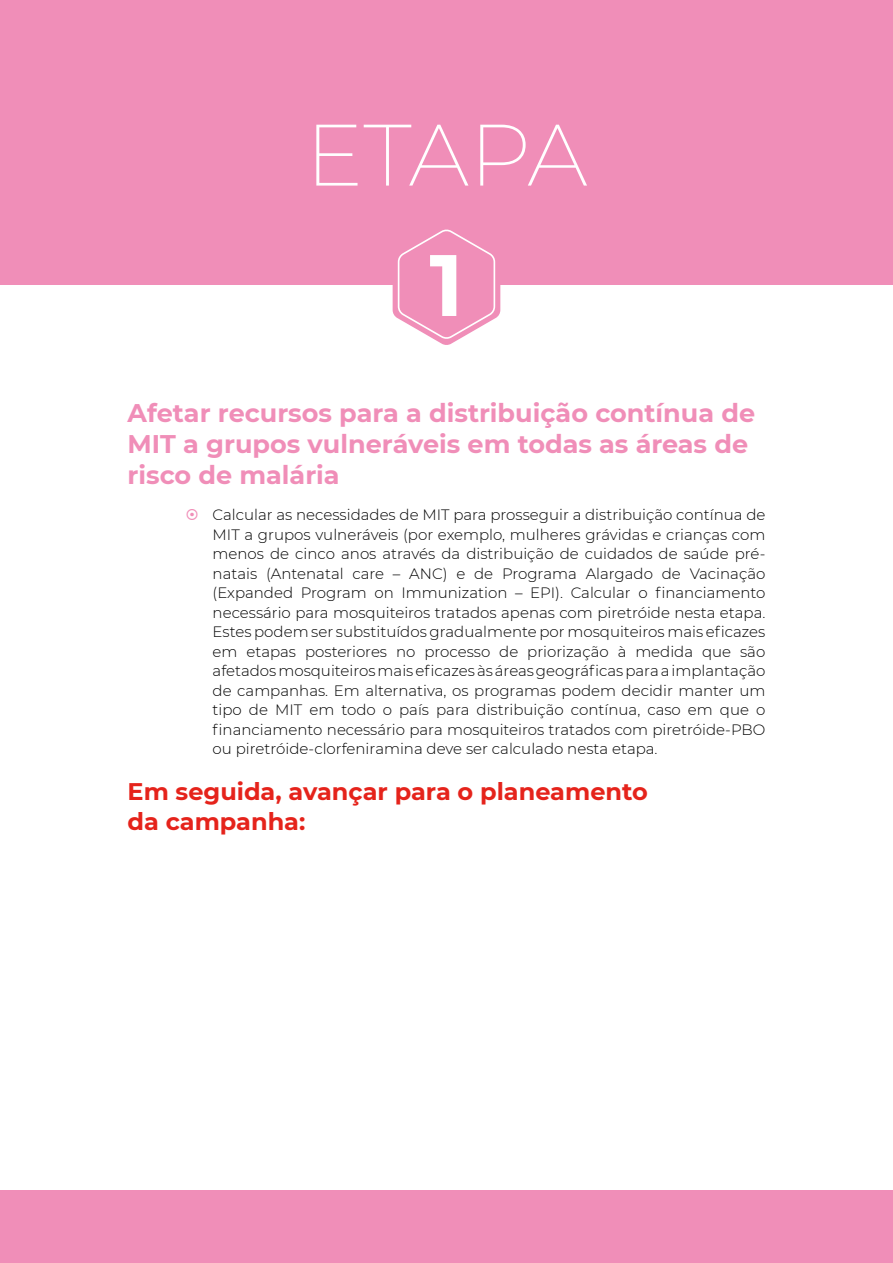
<style>
.page{position:relative;width:893px;height:1263px;background:#fff}
.page>*{position:absolute;margin:0;border:0;box-sizing:border-box;transform-origin:0 0}
.t1{font:200 87px "Montserrat";letter-spacing:-.015em;color:#fff}
.t2{font:700 87px "Montserrat";color:#fff}
.t3{font:700 25.5px/30.6px "Montserrat";color:#f08eb8}
.t4{font:700 24px/30.6px "Montserrat";color:#e5231b}
.t5{font:300 15px/19.5px "Montserrat";color:#000;text-align:justify}
</style>
<div class="page">
<div style="left:0;top:0;width:893px;height:285px;background:#f08eb8"></div>
<div style="left:0;top:1191px;width:893px;height:72px;background:#f08eb8"></div>
<svg style="left:393px;top:229px;width:107px;height:116px"></svg>
<h1 class="t1" style="left:305px;top:96px;width:284px">ETAPA</h1>
<h1 class="t2" style="left:429px;top:222px;width:36px">1</h1>
<h2 class="t3" style="left:128px;top:397px;width:629px">Afetar recursos para a distribuição contínua de<br>MIT a grupos vulneráveis em todas as áreas de risco de malária</h2>
<p class="t5" style="left:213px;top:504px;width:554px">Calcular as necessidades de MIT para prosseguir a distribuição contínua de MIT a grupos vulneráveis (por exemplo, mulheres grávidas e crianças com menos de cinco anos através da distribuição de cuidados de saúde pré&shy;natais (Antenatal care – ANC) e de Programa Alargado de Vacinação (Expanded Program on Immunization – EPI). Calcular o financiamento necessário para mosquiteiros tratados apenas com piretróide nesta etapa.<br>Estes podem ser substituídos gradualmente por mosquiteiros mais eficazes em etapas posteriores no processo de priorização à medida que são afetados mosquiteiros mais eficazes às áreas geográficas para a implantação de campanhas. Em alternativa, os programas podem decidir manter um tipo de MIT em todo o país para distribuição contínua, caso em que o financiamento necessário para mosquiteiros tratados com piretróide-PBO ou piretróide-clorfeniramina deve ser calculado nesta etapa.</p>
<h3 class="t4" style="left:128px;top:775px;width:522px">Em seguida, avançar para o planeamento da campanha:</h3>
</div>
